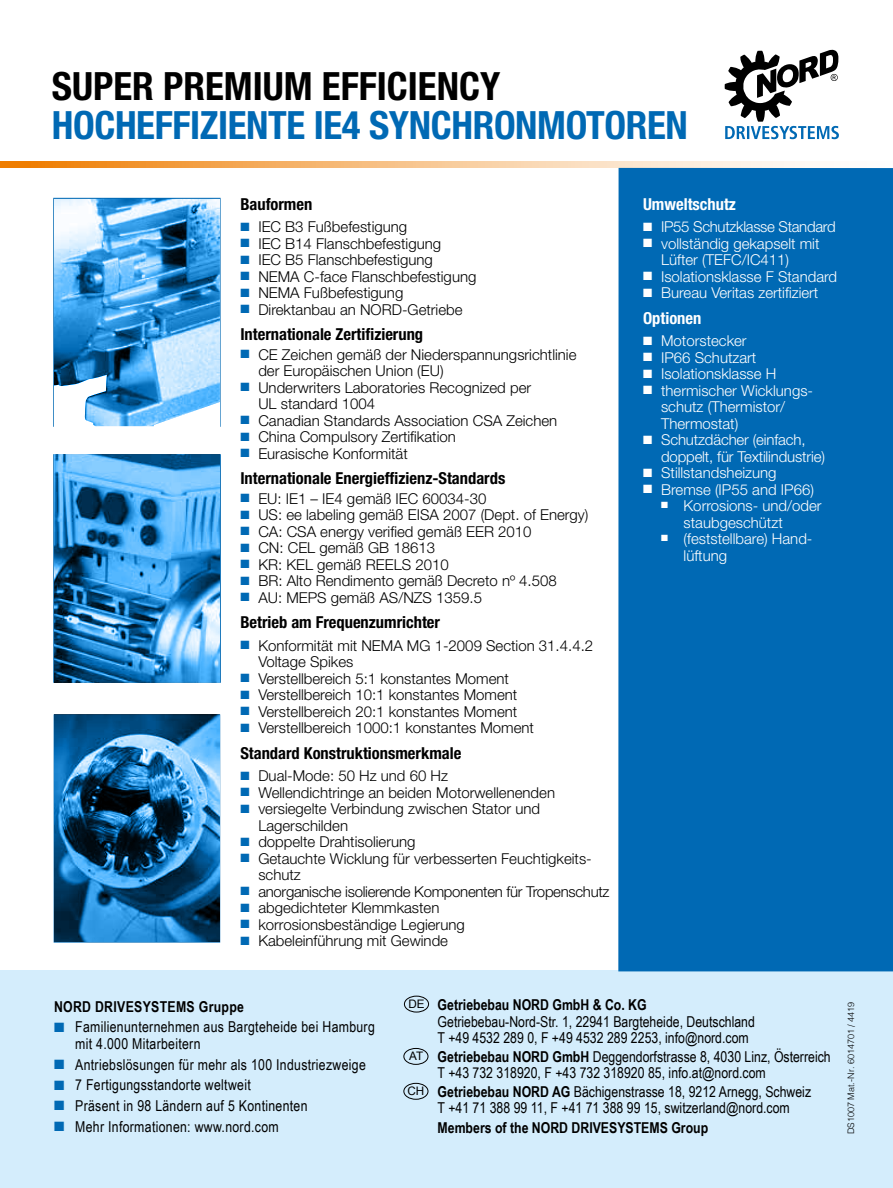
<style>
.page{position:relative;width:893px;height:1188px;background:#fff}
.page>*{position:absolute;margin:0;border:0;box-sizing:border-box;transform-origin:0 0}
.t1{font:700 condensed 39px "Helvetica Neue";letter-spacing:-.01em;color:#0069b4}
.t2{font:700 condensed 39px "Helvetica Neue";color:#000}
.t3{font:700 condensed 16.5px "Helvetica Neue";color:#000}
.t4{font:700 condensed 16.5px "Helvetica Neue";color:#fff}
.t5{font:300 15px/16.5px "Helvetica Neue";color:#000}
.t6{font:300 15px/16.5px "Helvetica Neue";color:#fff}
.t7{font:15px/16.5px "Arial Narrow";color:#000}
.t8{font:15px/16.5px "Arial Narrow";letter-spacing:.02em;color:#000}
.t9{font:700 15px "Arial Narrow";color:#000}
.t10{font:300 15px "Helvetica Neue";letter-spacing:-.02em;color:#000}
.t11{font:300 15px "Helvetica Neue";letter-spacing:-.02em;color:#fff}
.t12{font:700 15px "Arial Narrow";letter-spacing:.02em;color:#000}
.t13{font:11.7px "Arial";color:#000}
.t14{font:300 9px "Helvetica";color:#000}
.s1{color:#0069b4}
.s2{font-weight:700}
</style>
<div class="page">
<div style="left:0;top:971px;width:893px;height:217px;background:#d4edfc"></div>
<svg style="left:0;top:162px;width:813px;height:6px;background:#f6c085"></svg>
<svg style="left:725px;top:49px;width:114px;height:90px"></svg>
<svg style="left:54px;top:714px;width:166px;height:229px;background:#216798"></svg>
<svg style="left:618px;top:168px;width:275px;height:803px;background:#1776ba"></svg>
<svg style="left:53px;top:198px;width:168px;height:229px;background:#65aadc"></svg>
<svg style="left:53px;top:454px;width:168px;height:229px;background:#3e8ec8"></svg>
<div style="left:404px;top:996px;width:25px;height:16px;border:1px solid #000;border-radius:50%"></div>
<div style="left:404px;top:1048px;width:24px;height:17px;border:1px solid #000;border-radius:50%"></div>
<div style="left:404px;top:1083px;width:24px;height:17px;border:1px solid #000;border-radius:50%"></div>
<h1 class="t2" style="left:52px;top:63px;width:450px">SUPER PREMIUM EFFICIENCY</h1>
<h1 class="t1" style="left:52px;top:102px;width:637px">HOCHEFFIZIENTE IE4 SYNCHRONMOTOREN</h1>
<p class="t3" style="left:240px;top:194px;width:74px">Bauformen</p>
<p class="t5" style="left:240px;top:218px;width:168px"><span class="s1">■</span> IEC B3 Fußbefestigung</p>
<p class="t5" style="left:240px;top:235px;width:202px"><span class="s1">■</span> IEC B14 Flanschbefestigung</p>
<p class="t5" style="left:240px;top:251px;width:194px"><span class="s1">■</span> IEC B5 Flanschbefestigung</p>
<p class="t5" style="left:240px;top:268px;width:238px"><span class="s1">■</span> NEMA C-face Flanschbefestigung</p>
<p class="t5" style="left:240px;top:284px;width:165px"><span class="s1">■</span> NEMA Fußbefestigung</p>
<p class="t5" style="left:240px;top:301px;width:224px"><span class="s1">■</span> Direktanbau an NORD-Getriebe</p>
<p class="t3" style="left:240px;top:324px;width:184px">Internationale Zertifizierung</p>
<p class="t5" style="left:258px;top:346px;width:320px;text-indent:-18px"><span class="s1">■</span> CE Zeichen gemäß der Niederspannungsrichtlinie der Europäischen Union (EU)</p>
<p class="t5" style="left:258px;top:379px;width:274px;text-indent:-18px"><span class="s1">■</span> Underwriters Laboratories Recognized per<br>UL standard 1004</p>
<p class="t5" style="left:240px;top:412px;width:318px"><span class="s1">■</span> Canadian Standards Association CSA Zeichen</p>
<p class="t5" style="left:240px;top:428px;width:217px"><span class="s1">■</span> China Compulsory Zertifikation</p>
<p class="t5" style="left:240px;top:445px;width:169px"><span class="s1">■</span> Eurasische Konformität</p>
<p class="t3" style="left:240px;top:468px;width:267px">Internationale Energieffizienz-Standards</p>
<p class="t5" style="left:240px;top:490px;width:248px"><span class="s1">■</span> EU: IE1 – IE4 gemäß IEC 60034-30</p>
<p class="t5" style="left:240px;top:506px;width:350px"><span class="s1">■</span> US: ee labeling gemäß EISA 2007 (Dept. of Energy)</p>
<p class="t5" style="left:240px;top:523px;width:293px"><span class="s1">■</span> CA: CSA energy verified gemäß EER 2010</p>
<p class="t5" style="left:240px;top:539px;width:196px"><span class="s1">■</span> CN: CEL gemäß GB 18613</p>
<p class="t5" style="left:240px;top:556px;width:210px"><span class="s1">■</span> KR: KEL gemäß REELS 2010</p>
<p class="t5" style="left:240px;top:572px;width:318px"><span class="s1">■</span> BR: Alto Rendimento gemäß Decreto nº 4.508</p>
<p class="t5" style="left:240px;top:589px;width:243px"><span class="s1">■</span> AU: MEPS gemäß AS/NZS 1359.5</p>
<p class="t3" style="left:240px;top:612px;width:201px">Betrieb am Frequenzumrichter</p>
<p class="t5" style="left:258px;top:637px;width:336px;text-indent:-18px"><span class="s1">■</span> Konformität mit NEMA MG 1-2009 Section 31.4.4.2<br>Voltage Spikes</p>
<p class="t5" style="left:240px;top:670px;width:270px"><span class="s1">■</span> Verstellbereich 5:1 konstantes Moment</p>
<p class="t5" style="left:240px;top:686px;width:278px"><span class="s1">■</span> Verstellbereich 10:1 konstantes Moment</p>
<p class="t5" style="left:240px;top:703px;width:278px"><span class="s1">■</span> Verstellbereich 20:1 konstantes Moment</p>
<p class="t5" style="left:240px;top:719px;width:295px"><span class="s1">■</span> Verstellbereich 1000:1 konstantes Moment</p>
<p class="t3" style="left:240px;top:743px;width:223px">Standard Konstruktionsmerkmale</p>
<p class="t5" style="left:240px;top:767px;width:209px"><span class="s1">■</span> Dual-Mode: 50 Hz und 60 Hz</p>
<p class="t5" style="left:240px;top:784px;width:316px"><span class="s1">■</span> Wellendichtringe an beiden Motorwellenenden</p>
<p class="t5" style="left:258px;top:800px;width:283px;text-indent:-18px"><span class="s1">■</span> versiegelte Verbindung zwischen Stator und<br>Lagerschilden</p>
<p class="t5" style="left:240px;top:833px;width:177px"><span class="s1">■</span> doppelte Drahtisolierung</p>
<p class="t5" style="left:258px;top:850px;width:335px;text-indent:-18px"><span class="s1">■</span> Getauchte Wicklung für verbesserten Feuchtigkeits&shy;schutz</p>
<p class="t10" style="left:240px;top:882px;width:371px"><span class="s1">■</span> anorganische isolierende Komponenten für Tropenschutz</p>
<p class="t5" style="left:240px;top:899px;width:201px"><span class="s1">■</span> abgedichteter Klemmkasten</p>
<p class="t5" style="left:240px;top:916px;width:226px"><span class="s1">■</span> korrosionsbeständige Legierung</p>
<p class="t5" style="left:240px;top:932px;width:209px"><span class="s1">■</span> Kabeleinführung mit Gewinde</p>
<p class="t4" style="left:643px;top:194px;width:94px">Umweltschutz</p>
<p class="t11" style="left:643px;top:218px;width:194px">■ IP55 Schutzklasse Standard</p>
<p class="t6" style="left:661px;top:235px;width:160px;text-indent:-18px">■ vollständig gekapselt mit<br>Lüfter (TEFC/IC411)</p>
<p class="t6" style="left:643px;top:268px;width:196px">■ Isolationsklasse F Standard</p>
<p class="t6" style="left:643px;top:284px;width:177px">■ Bureau Veritas zertifiziert</p>
<p class="t4" style="left:643px;top:308px;width:60px">Optionen</p>
<p class="t6" style="left:643px;top:332px;width:105px">■ Motorstecker</p>
<p class="t6" style="left:643px;top:349px;width:115px">■ IP66 Schutzart</p>
<p class="t6" style="left:643px;top:365px;width:135px">■ Isolationsklasse H</p>
<p class="t6" style="left:661px;top:382px;width:154px;text-indent:-18px">■ thermischer Wicklungs&shy;schutz (Thermistor/<br>Thermostat)</p>
<p class="t6" style="left:661px;top:431px;width:165px;text-indent:-18px">■ Schutzdächer (einfach, doppelt, für Textilindustrie)</p>
<p class="t6" style="left:643px;top:464px;width:135px">■ Stillstandsheizung</p>
<p class="t6" style="left:643px;top:481px;width:172px">■ Bremse (IP55 and IP66)</p>
<p class="t6" style="left:684px;top:497px;width:140px;text-indent:-22px">■ Korrosions- und/oder staubgeschützt</p>
<p class="t6" style="left:684px;top:530px;width:130px;text-indent:-22px">■ (feststellbare) Hand&shy;lüftung</p>
<p class="t12" style="left:54px;top:995px;width:192px">NORD DRIVESYSTEMS Gruppe</p>
<p class="t8" style="left:75px;top:1018px;width:301px;text-indent:-21px"><span class="s1">■</span> Familienunternehmen aus Bargteheide bei Hamburg mit 4.000 Mitarbeitern</p>
<p class="t8" style="left:54px;top:1055px;width:313px"><span class="s1">■</span> Antriebslösungen für mehr als 100 Industriezweige</p>
<p class="t8" style="left:54px;top:1076px;width:198px"><span class="s1">■</span> 7 Fertigungsstandorte weltweit</p>
<p class="t8" style="left:54px;top:1097px;width:255px"><span class="s1">■</span> Präsent in 98 Ländern auf 5 Kontinenten</p>
<p class="t8" style="left:54px;top:1118px;width:226px"><span class="s1">■</span> Mehr Informationen: www.nord.com</p>
<p class="t13" style="left:408px;top:996px;width:18px">DE</p>
<p class="t13" style="left:409px;top:1049px;width:16px">AT</p>
<p class="t13" style="left:407px;top:1084px;width:18px">CH</p>
<p class="t9" style="left:438px;top:993px;width:211px">Getriebebau NORD GmbH &amp; Co. KG</p>
<p class="t7" style="left:438px;top:1013px;width:319px">Getriebebau-Nord-Str. 1, 22941 Bargteheide, Deutschland<br>T +49 4532 289 0, F +49 4532 289 2253, info@nord.com</p>
<p class="t7" style="left:438px;top:1048px;width:395px"><span class="s2">Getriebebau NORD GmbH</span> Deggendorfstrasse 8, 4030 Linz, Österreich<br>T +43 732 318920, F +43 732 318920 85, info.at@nord.com</p>
<p class="t7" style="left:438px;top:1083px;width:375px"><span class="s2">Getriebebau NORD AG</span> Bächigenstrasse 18, 9212 Arnegg, Schweiz<br>T +41 71 388 99 11, F +41 71 388 99 15, switzerland@nord.com</p>
<p class="t9" style="left:438px;top:1117px;width:272px">Members of the NORD DRIVESYSTEMS Group</p>
<p class="t14" style="left:843px;top:1134px;width:134px;rotate:-90deg">DS1007 Mat.-Nr. 6014701 / 4419</p>
</div>
